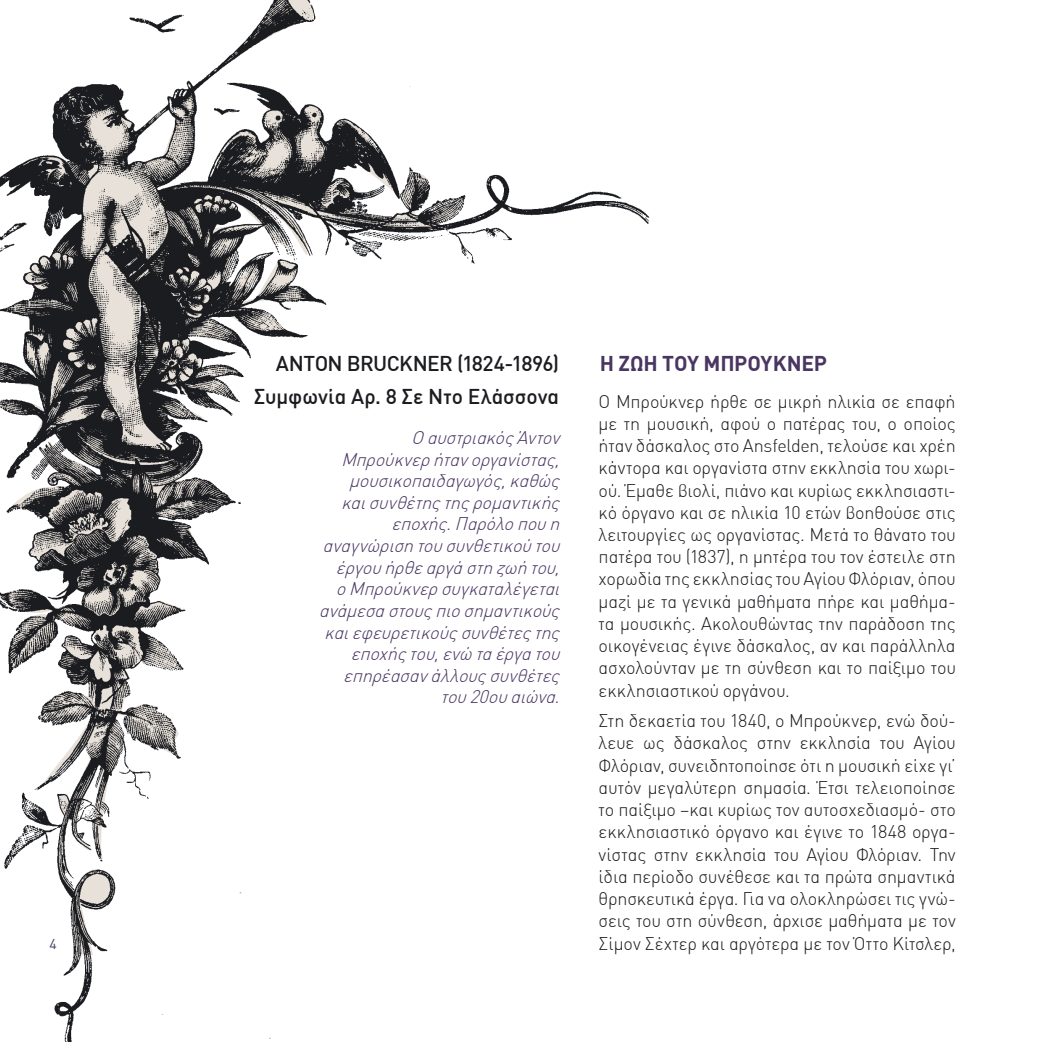
<style>
.page{position:relative;width:1042px;height:1042px;background:#fff}
.page>*{position:absolute;margin:0;border:0;box-sizing:border-box;transform-origin:0 0}
.t1{font:500 21px/33.6px "DIN Greek";letter-spacing:-.01em;color:#1b1c20;text-align:right}
.t2{font:700 21px "DIN Greek";letter-spacing:-.01em;color:#493662}
.t3{font:300 18.03px/22.2px "DIN Greek";letter-spacing:-.005em;color:#1b1c20;text-align:justify}
.t4{font:italic 300 18.03px/21.7px "DIN Greek";color:#493662;text-align:right}
</style>
<div class="page">
<img style="left:0;top:0;width:650px;height:1042px">
<svg style="left:50px;top:939px;width:6px;height:10px"></svg>
<p class="t1" style="left:254px;top:346px;width:307px">ANTON BRUCKNER (1824-1896)<br>Συμφωνία Αρ. 8 Σε Ντο Ελάσσονα</p>
<p class="t2" style="left:600px;top:350px;width:229px">Η ΖΩΗ ΤΟΥ ΜΠΡΟΥΚΝΕΡ</p>
<p class="t4" style="left:319px;top:427px;width:247px">Ο αυστριακόςΆντον<br>Μπρούκνερήτανοργανίστας, μουσικοπαιδαγωγός,καθώς καισυνθέτηςτηςρομαντικής εποχής.Παρόλοπουη αναγνώρισητουσυνθετικούτου έργουήρθεαργάστηζωήτου, οΜπρούκνερσυγκαταλέγεται ανάμεσαστουςπιοσημαντικούς καιεφευρετικούςσυνθέτεςτης εποχήςτου,ενώ ταέργατου επηρέασανάλλουςσυνθέτες του20ουαιώνα.</p>
<p class="t3" style="left:598px;top:390px;width:359px">Ο Μπρούκνερ ήρθε σε μικρή ηλικία σε επαφή με τη μουσική, αφού ο πατέρας του, ο οποίος ήταν δάσκαλος στο Ansfelden, τελούσε και χρέη κάντορα και οργανίστα στην εκκλησία του χωρι&shy;ού. Έμαθε βιολί, πιάνο και κυρίως εκκλησιαστι&shy;κό όργανο και σε ηλικία 10 ετών βοηθούσε στις λειτουργίες ως οργανίστας. Μετά το θάνατο του πατέρα του (1837), η μητέρα του τον έστειλε στη χορωδία της εκκλησίας του Αγίου Φλόριαν, όπου μαζί με τα γενικά μαθήματα πήρε και μαθήμα&shy;τα μουσικής. Ακολουθώντας την παράδοση της οικογένειας έγινε δάσκαλος, αν και παράλληλα ασχολούνταν με τη σύνθεση και το παίξιμο του εκκλησιαστικού οργάνου.</p>
<p class="t3" style="left:598px;top:710px;width:359px">Στη δεκαετία του 1840, ο Μπρούκνερ, ενώ δού&shy;λευε ως δάσκαλος στην εκκλησία του Αγίου Φλόριαν, συνειδητοποίησε ότι η μουσική είχε γι’ αυτόν μεγαλύτερη σημασία. Έτσι τελειοποίησε το παίξιμο –και κυρίως τον αυτοσχεδιασμό- στο εκκλησιαστικό όργανο και έγινε το 1848 οργα&shy;νίστας στην εκκλησία του Αγίου Φλόριαν. Την ίδια περίοδο συνέθεσε και τα πρώτα σημαντικά θρησκευτικά έργα. Για να ολοκληρώσει τις γνώ&shy;σεις του στη σύνθεση, άρχισε μαθήματα με τον Σίμον Σέχτερ και αργότερα με τον Όττο Κίτσλερ,</p>
</div>
